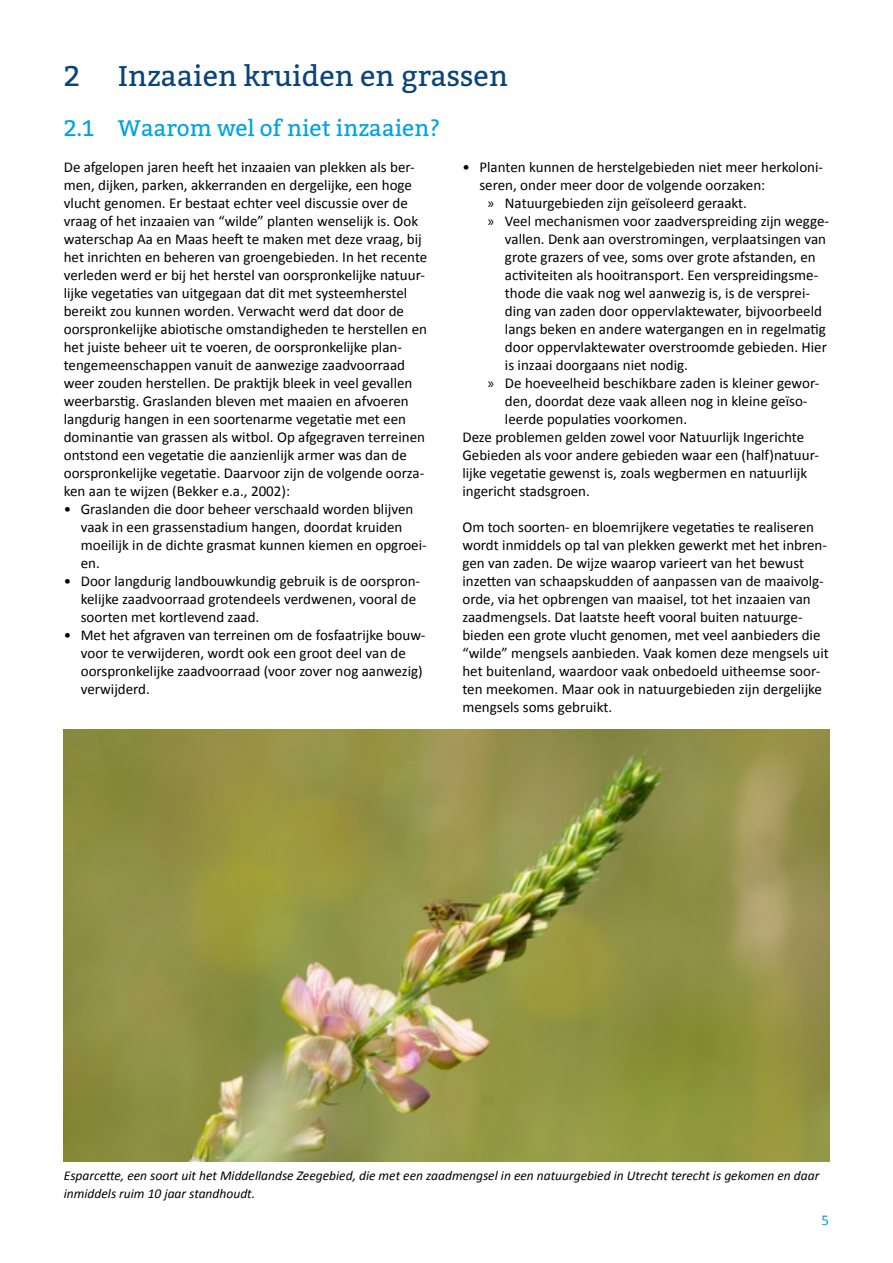
<style>
.page{position:relative;width:893px;height:1263px;background:#fff}
.page>*{position:absolute;margin:0;border:0;box-sizing:border-box;transform-origin:0 0}
.t1{font:28.5px "Bitter";color:#0a4479}
.t2{font:22.5px "Bitter";color:#00a3e5}
.Standaard{font:15px/18px "Calibri";color:#000}
.t3{font:15px "Calibri";color:#00a3e5}
.Bijschrift{font:italic 13.5px/18px "Calibri";color:#000}
.s1{font-family:"Myriad Pro"}
</style>
<div class="page">
<img style="left:64px;top:730px;width:765px;height:432px">
<p class="t1" style="left:64px;top:58px;width:18px">2</p>
<p class="t1" style="left:118px;top:58px;width:392px">Inzaaien kruiden en grassen</p>
<p class="t2" style="left:64px;top:114px;width:378px">2.1 Waarom wel of niet inzaaien?</p>
<p class="Standaard" style="left:479px;top:157px;width:345px;text-indent:-17px">• Planten kunnen de herstelgebieden niet meer herkoloni&shy;seren, onder meer door de volgende oorzaken:</p>
<p class="Standaard" style="left:488px;top:193px;width:261px"><span class="s1">»</span> Natuurgebieden zijn geïsoleerd geraakt.</p>
<p class="Standaard" style="left:505px;top:211px;width:326px;text-indent:-17px"><span class="s1">»</span> Veel mechanismen voor zaadverspreiding zijn wegge&shy;vallen. Denk aan overstromingen, verplaatsingen van grote grazers of vee, soms over grote afstanden, en activiteiten als hooitransport. Een verspreidingsme&shy;thode die vaak nog wel aanwezig is, is de versprei&shy;ding van zaden door oppervlaktewater, bijvoorbeeld langs beken en andere watergangen en in regelmatig door oppervlaktewater overstroomde gebieden. Hier is inzaai doorgaans niet nodig.</p>
<p class="Standaard" style="left:505px;top:373px;width:316px;text-indent:-17px"><span class="s1">»</span> De hoeveelheid beschikbare zaden is kleiner gewor&shy;den, doordat deze vaak alleen nog in kleine geïso&shy;leerde populaties voorkomen.</p>
<p class="Standaard" style="left:462px;top:427px;width:358px">Deze problemen gelden zowel voor Natuurlijk Ingerichte Gebieden als voor andere gebieden waar een (half)natuur&shy;lijke vegetatie gewenst is, zoals wegbermen en natuurlijk ingericht stadsgroen.</p>
<p class="Standaard" style="left:462px;top:517px;width:368px">Om toch soorten- en bloemrijkere vegetaties te realiseren wordt inmiddels op tal van plekken gewerkt met het inbren&shy;gen van zaden. De wijze waarop varieert van het bewust inzetten van schaapskudden of aanpassen van de maaivolg&shy;orde, via het opbrengen van maaisel, tot het inzaaien van zaadmengsels. Dat laatste heeft vooral buiten natuurge&shy;bieden een grote vlucht genomen, met veel aanbieders die “wilde” mengsels aanbieden. Vaak komen deze mengsels uit het buitenland, waardoor vaak onbedoeld uitheemse soor&shy;ten meekomen. Maar ook in natuurgebieden zijn dergelijke mengsels soms gebruikt.</p>
<p class="Standaard" style="left:64px;top:157px;width:365px">De afgelopen jaren heeft het inzaaien van plekken als ber&shy;men, dijken, parken, akkerranden en dergelijke, een hoge vlucht genomen. Er bestaat echter veel discussie over de vraag of het inzaaien van “wilde” planten wenselijk is. Ook waterschap Aa en Maas heeft te maken met deze vraag, bij het inrichten en beheren van groengebieden. In het recente verleden werd er bij het herstel van oorspronkelijke natuur&shy;lijke vegetaties van uitgegaan dat dit met systeemherstel bereikt zou kunnen worden. Verwacht werd dat door de oorspronkelijke abiotische omstandigheden te herstellen en het juiste beheer uit te voeren, de oorspronkelijke plan&shy;tengemeenschappen vanuit de aanwezige zaadvoorraad weer zouden herstellen. De praktijk bleek in veel gevallen weerbarstig. Graslanden bleven met maaien en afvoeren langdurig hangen in een soortenarme vegetatie met een dominantie van grassen als witbol. Op afgegraven terreinen ontstond een vegetatie die aanzienlijk armer was dan de oorspronkelijke vegetatie. Daarvoor zijn de volgende oorza&shy;ken aan te wijzen (Bekker e.a., 2002):</p>
<p class="Standaard" style="left:81px;top:499px;width:347px;text-indent:-17px">• Graslanden die door beheer verschaald worden blijven vaak in een grassenstadium hangen, doordat kruiden moeilijk in de dichte grasmat kunnen kiemen en opgroei&shy;en.</p>
<p class="Standaard" style="left:81px;top:571px;width:341px;text-indent:-17px">• Door langdurig landbouwkundig gebruik is de oorspron&shy;kelijke zaadvoorraad grotendeels verdwenen, vooral de soorten met kortlevend zaad.</p>
<p class="Standaard" style="left:81px;top:625px;width:346px;text-indent:-17px">• Met het afgraven van terreinen om de fosfaatrijke bouw&shy;voor te verwijderen, wordt ook een groot deel van de oorspronkelijke zaadvoorraad (voor zover nog aanwezig) verwijderd.</p>
<p class="Bijschrift" style="left:64px;top:1166px;width:757px">Esparcette, een soort uit het Middellandse Zeegebied, die met een zaadmengsel in een natuurgebied in Utrecht terecht is gekomen en daar inmiddels ruim 10 jaar standhoudt.</p>
<p class="t3" style="left:822px;top:1209px;width:9px">5</p>
</div>
